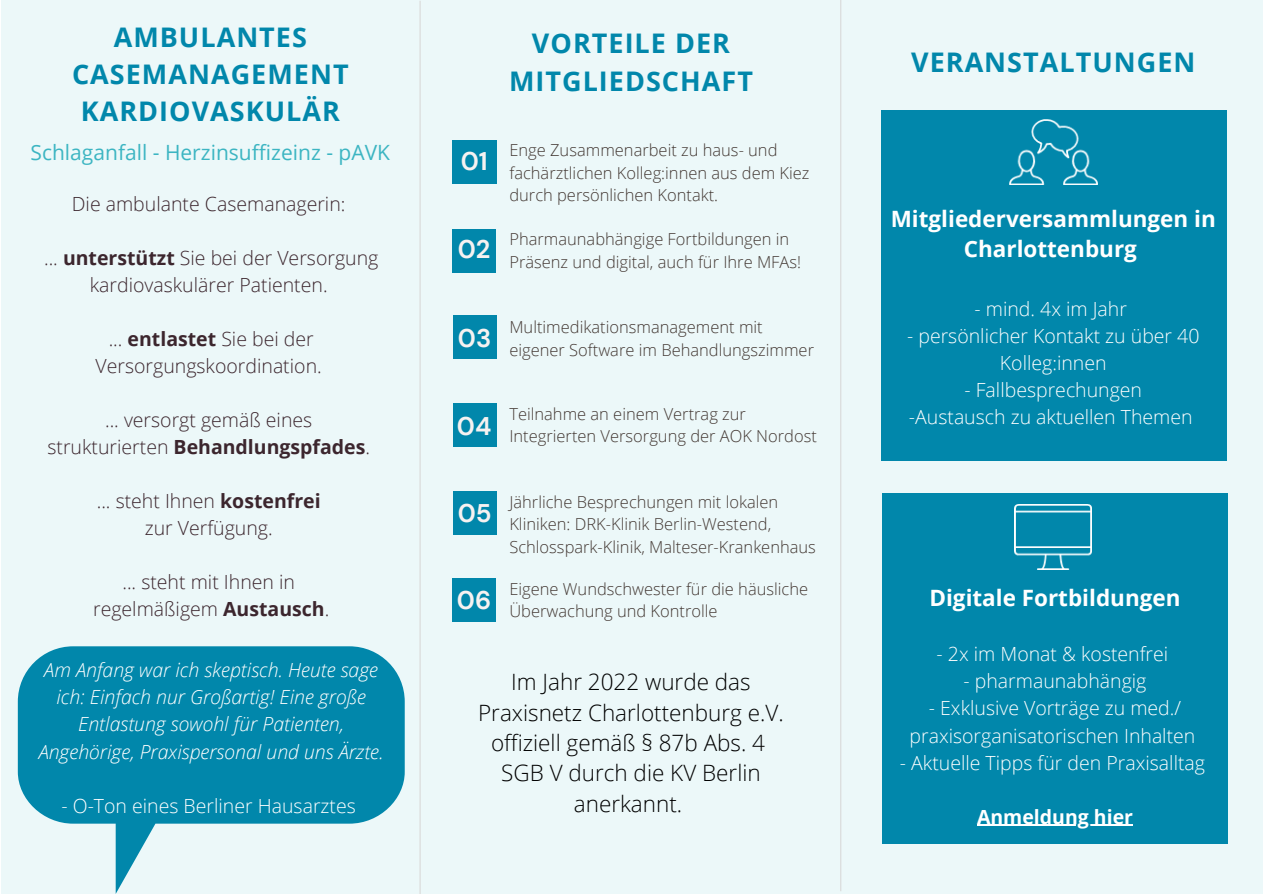
<style>
.page{position:relative;width:1263px;height:894px;background:#fff}
.page>*{position:absolute;margin:0;border:0;box-sizing:border-box;transform-origin:0 0}
.t1{font:700 27px/37px "Open Sans";letter-spacing:.04em;color:#0187ab;text-align:center}
.t2{font:700 25.5px "DM Sans";color:#f6f2f1}
.t3{font:300 22.5px/30.3px "Open Sans";color:#000;text-align:center}
.t4{font:700 22.5px/30.3px "Open Sans";color:#fff;text-align:center}
.t5{font:21px "Open Sans";color:#3cb5c2}
.t6{font:300 19.5px/27px "Open Sans";color:#3c262e;text-align:center}
.t7{font:300 19.5px/27px "Open Sans";color:#fff;text-align:center}
.t8{font:italic 300 19.5px/27px "Open Sans";color:#fff;text-align:center}
.t9{font:700 19.5px "Open Sans";color:#fff}
.t10{font:300 16.5px/22.5px "Open Sans";color:#433833}
.s1{font-weight:700}
</style>
<div class="page">
<div style="left:1px;top:1px;width:1262px;height:892px;background:#ecf8f9"></div>
<div style="left:452px;top:140px;width:45px;height:43px;background:#0187ab"></div>
<div style="left:883px;top:493px;width:345px;height:350px;background:#0187ab"></div>
<div style="left:881px;top:110px;width:345px;height:350px;background:#0187ab"></div>
<img style="left:1010px;top:119px;width:87px;height:66px">
<img style="left:1015px;top:504px;width:76px;height:65px">
<div style="left:452px;top:229px;width:43px;height:43px;background:#0187ab"></div>
<div style="left:453px;top:315px;width:43px;height:44px;background:#0187ab"></div>
<div style="left:453px;top:403px;width:43px;height:44px;background:#0187ab"></div>
<div style="left:453px;top:491px;width:43px;height:44px;background:#0187ab"></div>
<div style="left:452px;top:578px;width:43px;height:44px;background:#0187ab"></div>
<svg style="left:18px;top:646px;width:387px;height:247px;fill:#0187ab"></svg>
<hr style="left:977px;top:824px;width:156px;height:1px;background:#fff">
<hr style="left:419px;top:1px;width:2px;height:892px;background:#d9d9d9">
<hr style="left:840px;top:0;width:1px;height:890px;background:#d9d9d9">
<h1 class="t1" style="left:72px;top:18px;width:278px">AMBULANTES<br>CASEMANAGEMENT<br>KARDIOVASKULÄR</h1>
<p class="t5" style="left:31px;top:138px;width:361px">Schlaganfall - Herzinsuffizeinz - pAVK</p>
<p class="t6" style="left:72px;top:190px;width:275px">Die ambulante Casemanagerin:</p>
<p class="t6" style="left:44px;top:244px;width:336px">... <span class="s1">unterstützt</span> Sie bei der Versorgung kardiovaskulärer Patienten.</p>
<p class="t6" style="left:96px;top:325px;width:228px">... <span class="s1">entlastet</span> Sie bei der<br>Versorgungskoordination.</p>
<p class="t6" style="left:47px;top:405px;width:324px">... versorgt gemäß eines strukturierten <span class="s1">Behandlungspfades</span>.</p>
<p class="t6" style="left:97px;top:486px;width:225px">... steht Ihnen <span class="s1">kostenfrei </span>zur Verfügung.</p>
<p class="t6" style="left:93px;top:567px;width:238px">... steht mit Ihnen in regelmäßigem <span class="s1">Austausch</span>.</p>
<p class="t8" style="left:39px;top:656px;width:346px">Am Anfang war ich skeptisch. Heute sage ich: Einfach nur Großartig! Eine große Entlastung sowohl für Patienten, Angehörige, Praxispersonal und uns Ärzte.</p>
<p class="t7" style="left:61px;top:791px;width:296px">- O-Ton eines Berliner Hausarztes</p>
<h1 class="t1" style="left:509px;top:24px;width:245px">VORTEILE DER<br>MITGLIEDSCHAFT</h1>
<h2 class="t2" style="left:461px;top:145px;width:28px">01</h2>
<h2 class="t2" style="left:458px;top:233px;width:34px">02</h2>
<p class="t10" style="left:509px;top:138px;width:302px">Enge Zusammenarbeit zu haus- und fachärztlichen Kolleg:innen aus dem Kiez durch persönlichen Kontakt.</p>
<p class="t10" style="left:509px;top:227px;width:293px">Pharmaunabhängige Fortbildungen in<br>Präsenz und digital, auch für Ihre MFAs!</p>
<h2 class="t2" style="left:458px;top:321px;width:35px">03</h2>
<p class="t10" style="left:509px;top:315px;width:306px">Multimedikationsmanagement mit eigener Software im Behandlungszimmer</p>
<h2 class="t2" style="left:457px;top:409px;width:36px">04</h2>
<p class="t10" style="left:509px;top:402px;width:309px">Teilnahme an einem Vertrag zur<br>Integrierten Versorgung der AOK Nordost</p>
<h2 class="t2" style="left:458px;top:496px;width:35px">05</h2>
<h2 class="t2" style="left:457px;top:583px;width:36px">06</h2>
<p class="t10" style="left:509px;top:490px;width:308px">Jährliche Besprechungen mit lokalen<br>Kliniken: DRK-Klinik Berlin-Westend,<br>Schlosspark-Klinik, Malteser-Krankenhaus</p>
<p class="t10" style="left:509px;top:577px;width:300px">Eigene Wundschwester für die häusliche<br>Überwachung und Kontrolle</p>
<h3 class="t3" style="left:478px;top:666px;width:307px">Im Jahr 2022 wurde das<br>Praxisnetz Charlottenburg e.V. offiziell gemäß § 87b Abs. 4<br>SGB V durch die KV Berlin anerkannt.</h3>
<h1 class="t1" style="left:911px;top:43px;width:286px">VERANSTALTUNGEN</h1>
<h3 class="t4" style="left:891px;top:203px;width:326px">Mitgliederversammlungen in<br>Charlottenburg</h3>
<p class="t7" style="left:974px;top:295px;width:154px">- mind. 4x im Jahr</p>
<p class="t7" style="left:907px;top:322px;width:294px">- persönlicher Kontakt zu über 40<br>Kolleg:innen</p>
<p class="t7" style="left:909px;top:376px;width:285px">- Fallbesprechungen<br>-Austausch zu aktuellen Themen</p>
<h3 class="t4" style="left:929px;top:582px;width:253px">Digitale Fortbildungen</h3>
<p class="t7" style="left:937px;top:640px;width:233px">- 2x im Monat &amp; kostenfrei</p>
<p class="t7" style="left:963px;top:667px;width:184px">- pharmaunabhängig</p>
<p class="t7" style="left:909px;top:694px;width:287px">- Exklusive Vorträge zu med./ praxisorganisatorischen Inhalten</p>
<p class="t7" style="left:900px;top:748px;width:307px">- Aktuelle Tipps für den Praxisalltag</p>
<p class="t9" style="left:977px;top:802px;width:157px">Anmeldung hier</p>
</div>
